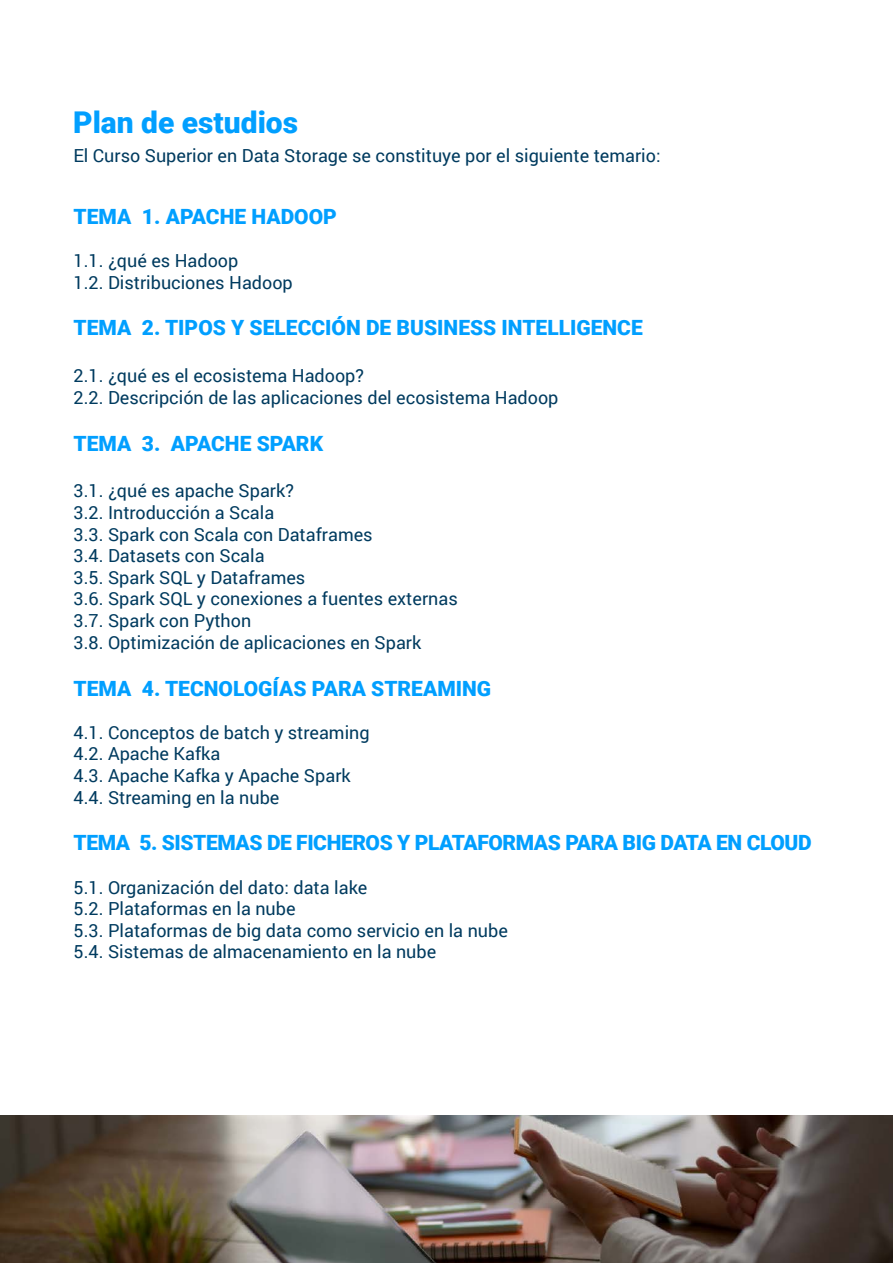
<style>
.page{position:relative;width:893px;height:1263px;background:#fff}
.page>*{position:absolute;margin:0;border:0;box-sizing:border-box;transform-origin:0 0}
.t1{font:900 30px "Roboto";color:#019fff}
.t2{font:900 21px "Roboto";color:#019fff}
.t3{font:900 21px "Roboto";letter-spacing:-.02em;color:#019fff}
.t4{font:18px/21.6px "Roboto";color:#003b5f}
</style>
<div class="page">
<img style="left:0;top:1116px;width:892px;height:147px">
<h1 class="t1" style="left:73px;top:101px;width:227px">Plan de estudios</h1>
<p class="t4" style="left:73px;top:144px;width:589px">El Curso Superior en Data Storage se constituye por el siguiente temario:</p>
<p class="t2" style="left:74px;top:202px;width:265px">TEMA 1. APACHE HADOOP</p>
<p class="t4" style="left:74px;top:249px;width:221px">1.1. ¿qué es Hadoop<br>1.2. Distribuciones Hadoop</p>
<p class="t2" style="left:74px;top:313px;width:571px">TEMA 2. TIPOS Y SELECCIÓN DE BUSINESS INTELLIGENCE</p>
<p class="t4" style="left:74px;top:364px;width:486px">2.1. ¿qué es el ecosistema Hadoop?<br>2.2. Descripción de las aplicaciones del ecosistema Hadoop</p>
<p class="t2" style="left:74px;top:428px;width:251px">TEMA 3. APACHE SPARK</p>
<p class="t4" style="left:74px;top:480px;width:386px">3.1. ¿qué es apache Spark?<br>3.2. Introducción a Scala<br>3.3. Spark con Scala con Dataframes<br>3.4. Datasets con Scala<br>3.5. Spark SQL y Dataframes<br>3.6. Spark SQL y conexiones a fuentes externas<br>3.7. Spark con Python<br>3.8. Optimización de aplicaciones en Spark</p>
<p class="t2" style="left:74px;top:673px;width:419px">TEMA 4. TECNOLOGÍAS PARA STREAMING</p>
<p class="t4" style="left:74px;top:721px;width:298px">4.1. Conceptos de batch y streaming<br>4.2. Apache Kafka<br>4.3. Apache Kafka y Apache Spark<br>4.4. Streaming en la nube</p>
<p class="t3" style="left:74px;top:828px;width:739px">TEMA 5. SISTEMAS DE FICHEROS Y PLATAFORMAS PARA BIG DATA EN CLOUD</p>
<p class="t4" style="left:74px;top:876px;width:436px">5.1. Organización del dato: data lake<br>5.2. Plataformas en la nube<br>5.3. Plataformas de big data como servicio en la nube 5.4. Sistemas de almacenamiento en la nube</p>
</div>
